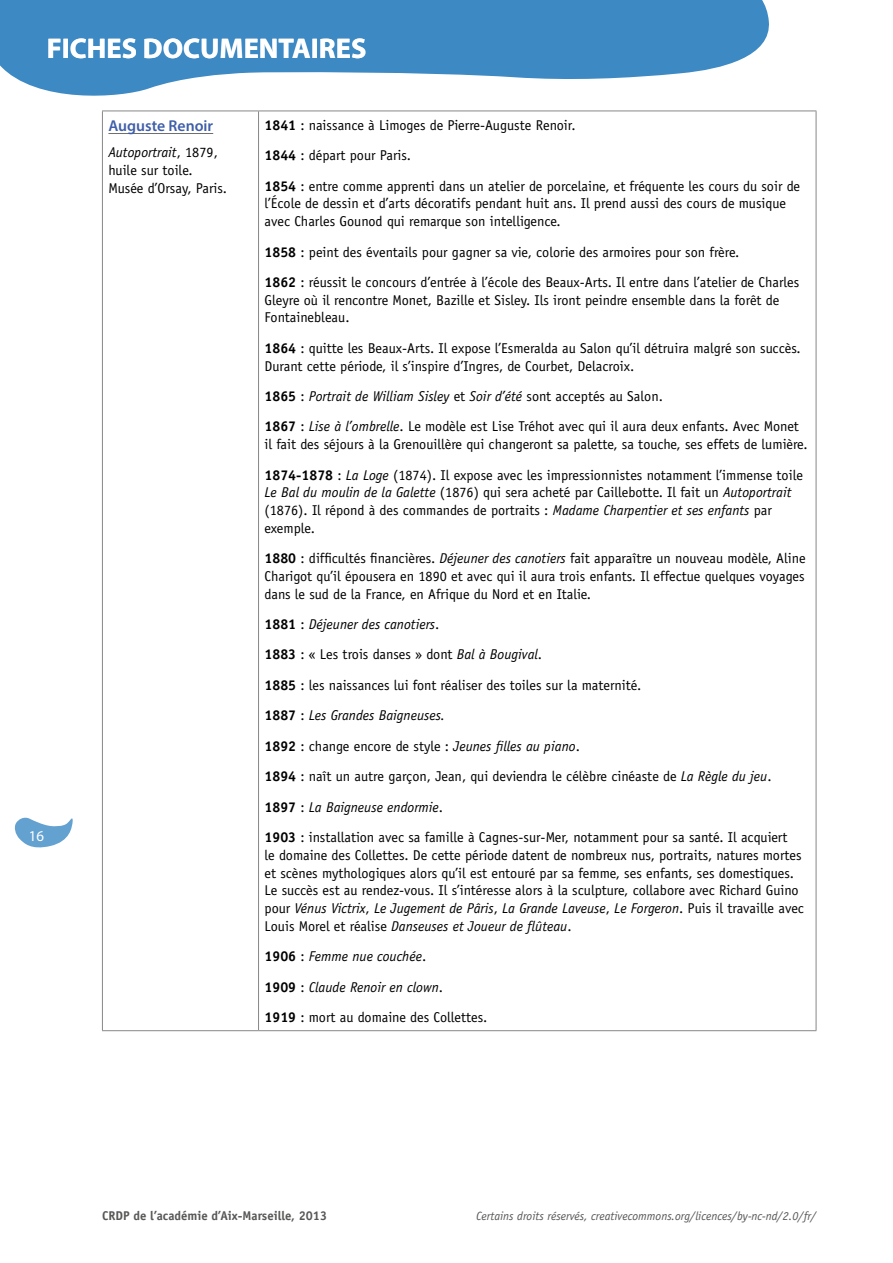
<style>
.page{position:relative;width:893px;height:1263px;background:#fff}
.page>*{position:absolute;margin:0;border:0;box-sizing:border-box;transform-origin:0 0}
.t1{font:700 28.5px "Myriad Pro";color:#fff}
.t2{font:600 15.75px "Myriad Pro";color:#405ea9}
.t3{font:15px "Myriad Pro";color:#fff}
.t4{font:14.25px/17.7px "Officina Sans Std";color:#000}
.t5{font:italic 14.25px/30.5px "Officina Sans Std";color:#000}
.t6{font:700 12.75px "Officina Sans Std";color:#575756}
.t7{font:italic 12px "Officina Sans Std";color:#575756}
.s1{font-style:italic}
.s2{font-weight:700}
.s3{font-weight:700;font-style:normal}
.s4{font-style:normal}
</style>
<div class="page">
<svg style="left:14px;top:817px;width:59px;height:31px"></svg>
<svg style="left:0;top:0;width:769px;height:96px;fill:#3c89c4"></svg>
<hr style="left:102px;top:111px;width:157px;height:1px;background:#878787">
<hr style="left:102px;top:111px;width:1px;height:919px;background:#878787">
<hr style="left:259px;top:111px;width:557px;height:1px;background:#878787">
<hr style="left:258px;top:111px;width:1px;height:919px;background:#878787">
<hr style="left:816px;top:111px;width:1px;height:919px;background:#878787">
<hr style="left:102px;top:1030px;width:157px;height:1px;background:#878787">
<hr style="left:259px;top:1030px;width:557px;height:1px;background:#878787">
<hr style="left:108px;top:133px;width:105px;height:1px;background:#706f6f">
<h1 class="t1" style="left:47px;top:30px;width:321px">FICHES DOCUMENTAIRES</h1>
<p class="t3" style="left:29px;top:827px;width:17px">16</p>
<p class="t2" style="left:108px;top:116px;width:106px">Auguste Renoir</p>
<p class="t4" style="left:108px;top:144px;width:120px"><span class="s1">Autoportrait</span>, 1879, huile sur toile.<br>Musée d’Orsay, Paris.</p>
<p class="t4" style="left:265px;top:110px;width:537px;line-height:30.5px"><span class="s2">1841</span> : naissance à Limoges de Pierre-Auguste Renoir.<br><span class="s2">1844</span> : départ pour Paris.<br><span class="s2">1854</span> : entre comme apprenti dans un atelier de porcelaine, et fréquente les cours du soir de</p>
<p class="t4" style="left:265px;top:195px;width:523px">l’École de dessin et d’arts décoratifs pendant huit ans. Il prend aussi des cours de musique avec Charles Gounod qui remarque son intelligence.</p>
<p class="t4" style="left:265px;top:236px;width:536px;line-height:30.5px"><span class="s2">1858</span> : peint des éventails pour gagner sa vie, colorie des armoires pour son frère.<br><span class="s2">1862</span> : réussit le concours d’entrée à l’école des Beaux-Arts. Il entre dans l’atelier de Charles</p>
<p class="t4" style="left:265px;top:291px;width:516px">Gleyre où il rencontre Monet, Bazille et Sisley. Ils iront peindre ensemble dans la forêt de<br>Fontainebleau.</p>
<p class="t4" style="left:265px;top:339px;width:538px"><span class="s2">1864</span> : quitte les Beaux-Arts. Il expose l’Esmeralda au Salon qu’il détruira malgré son succès.<br>Durant cette période, il s’inspire d’Ingres, de Courbet, Delacroix.</p>
<p class="t4" style="left:265px;top:381px;width:536px;line-height:30.5px"><span class="s2">1865</span> : <span class="s1">Portrait de William Sisley</span> et <span class="s1">Soir d’été</span> sont acceptés au Salon.<br><span class="s2">1867</span> : <span class="s1">Lise à l’ombrelle</span>. Le modèle est Lise Tréhot avec qui il aura deux enfants. Avec Monet</p>
<p class="t4" style="left:265px;top:429px;width:544px;line-height:30.5px">il fait des séjours à la Grenouillère qui changeront sa palette, sa touche, ses effets de lumière.<br><span class="s2">1874-1878</span> : <span class="s1">La Loge</span> (1874). Il expose avec les impressionnistes notamment l’immense toile</p>
<p class="t4" style="left:265px;top:484px;width:528px"><span class="s1">Le Bal du moulin de la Galette</span> (1876) qui sera acheté par Caillebotte. Il fait un <span class="s1">Autoportrait </span>(1876). Il répond à des commandes de portraits : <span class="s1">Madame Charpentier et ses enfants</span> par exemple.</p>
<p class="t4" style="left:265px;top:549px;width:543px;text-align:justify"><span class="s2">1880</span> : difficultés financières. <span class="s1">Déjeuner des canotiers</span> fait apparaître un nouveau modèle, Aline Charigot qu’il épousera en 1890 et avec qui il aura trois enfants. Il effectue quelques voyages dans le sud de la France, en Afrique du Nord et en Italie.</p>
<p class="t4" style="left:265px;top:609px;width:524px;line-height:30.5px"><span class="s2">1881</span> : <span class="s1">Déjeuner des canotiers</span>.<br><span class="s2">1883</span> : « Les trois danses » dont <span class="s1">Bal à Bougival</span>.<br><span class="s2">1885</span> : les naissances lui font réaliser des toiles sur la maternité.<br><span class="s2">1887</span> : <span class="s1">Les Grandes Baigneuses.<br></span><span class="s2">1892</span> : change encore de style : <span class="s1">Jeunes filles au piano</span>.<br><span class="s2">1894</span> : naît un autre garçon, Jean, qui deviendra le célèbre cinéaste de <span class="s1">La Règle du jeu</span>.<br><span class="s2">1897</span> : <span class="s1">La Baigneuse endormie</span>.<br><span class="s2">1903</span> : installation avec sa famille à Cagnes-sur-Mer, notamment pour sa santé. Il acquiert</p>
<p class="t4" style="left:265px;top:846px;width:541px">le domaine des Collettes. De cette période datent de nombreux nus, portraits, natures mortes et scènes mythologiques alors qu’il est entouré par sa femme, ses enfants, ses domestiques.<br>Le succès est au rendez-vous. Il s’intéresse alors à la sculpture, collabore avec Richard Guino pour <span class="s1">Vénus Victrix</span>, <span class="s1">Le Jugement de Pâris</span>, <span class="s1">La Grande Laveuse</span>, <span class="s1">Le Forgeron</span>. Puis il travaille avec Louis Morel et réalise <span class="s1">Danseuses et Joueur de flûteau</span>.</p>
<p class="t5" style="left:265px;top:941px;width:224px"><span class="s3">1906</span> <span class="s4">:</span> Femme nue couchée<span class="s4">.<br></span><span class="s3">1909</span> <span class="s4">:</span> Claude Renoir en clown<span class="s4">.<br></span><span class="s3">1919</span> <span class="s4">: mort au domaine des Collettes.</span></p>
<p class="t6" style="left:102px;top:1208px;width:227px">CRDP de l’académie d’Aix-Marseille, 2013</p>
<p class="t7" style="left:476px;top:1208px;width:342px">Certains droits réservés, creativecommons.org/licences/by-nc-nd/2.0/fr/</p>
</div>
